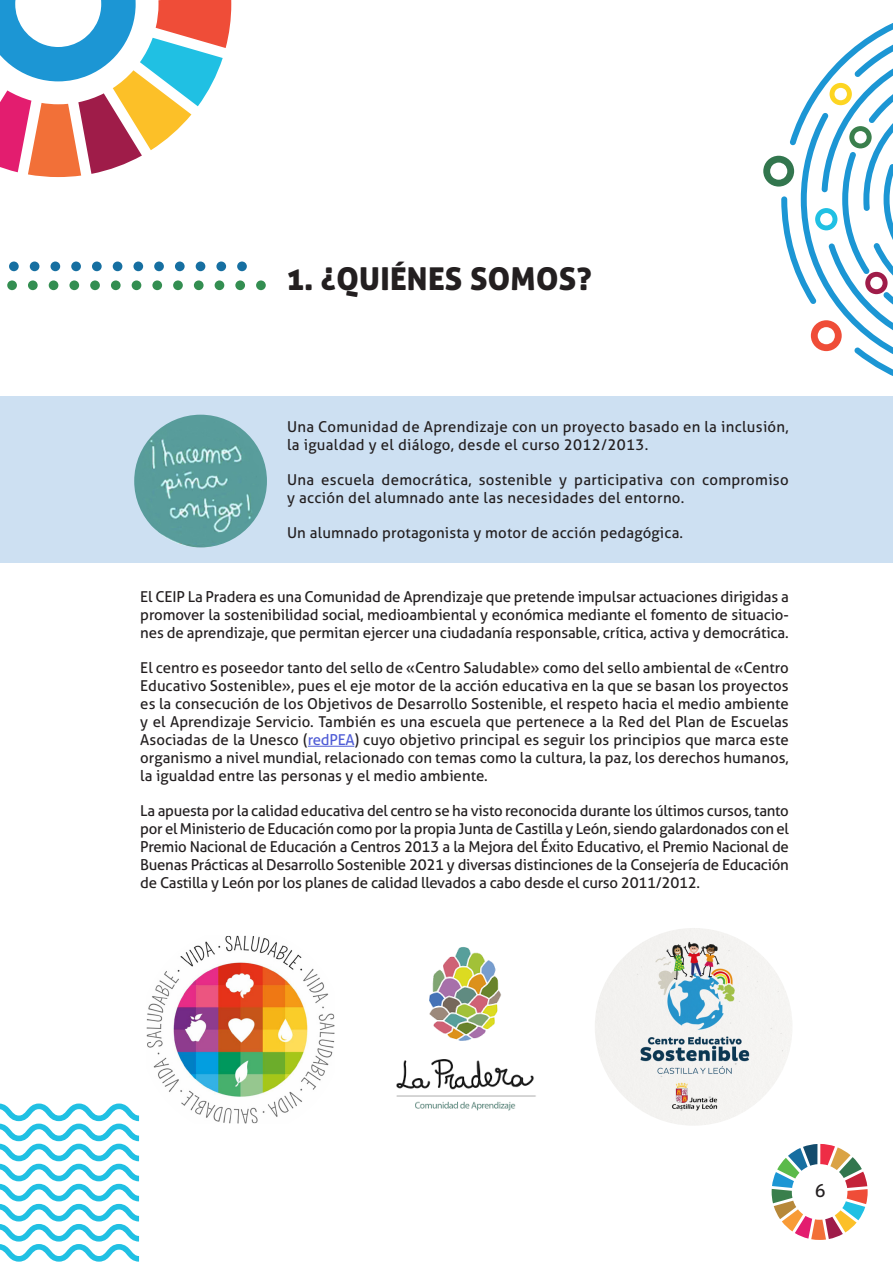
<style>
.page{position:relative;width:893px;height:1263px;background:#fff}
.page>*{position:absolute;margin:0;border:0;box-sizing:border-box;transform-origin:0 0}
.H1_numerado{font:31.5px "Aller Display";letter-spacing:.01em;color:#231f20}
.t1{font:18px "Aller";color:#231f20}
.t2{font:15px/18px "Aller";letter-spacing:.01em;color:#231f20;text-align:justify}
.s1{color:#4f5cd6}
</style>
<div class="page">
<svg style="left:0;top:0;width:231px;height:177px"></svg>
<svg style="left:772px;top:1144px;width:96px;height:96px"></svg>
<svg style="left:763px;top:23px;width:130px;height:353px"></svg>
<svg style="left:0;top:1103px;width:139px;height:158px"></svg>
<div style="left:7px;top:280px;width:10px;height:10px;background:#338e51;border-radius:50%"></div>
<div style="left:28px;top:280px;width:10px;height:10px;background:#338e51;border-radius:50%"></div>
<div style="left:49px;top:280px;width:9px;height:10px;background:#338e51;border-radius:50%"></div>
<div style="left:69px;top:280px;width:10px;height:10px;background:#338e51;border-radius:50%"></div>
<div style="left:90px;top:280px;width:10px;height:10px;background:#338e51;border-radius:50%"></div>
<div style="left:111px;top:280px;width:10px;height:10px;background:#338e51;border-radius:50%"></div>
<div style="left:132px;top:280px;width:9px;height:10px;background:#338e51;border-radius:50%"></div>
<div style="left:152px;top:280px;width:10px;height:10px;background:#338e51;border-radius:50%"></div>
<div style="left:173px;top:280px;width:10px;height:10px;background:#338e51;border-radius:50%"></div>
<div style="left:194px;top:280px;width:10px;height:10px;background:#338e51;border-radius:50%"></div>
<div style="left:215px;top:280px;width:9px;height:10px;background:#338e51;border-radius:50%"></div>
<div style="left:235px;top:280px;width:10px;height:10px;background:#338e51;border-radius:50%"></div>
<div style="left:256px;top:280px;width:10px;height:10px;background:#338e51;border-radius:50%"></div>
<div style="left:9px;top:261px;width:10px;height:10px;background:#166fa1;border-radius:50%"></div>
<div style="left:30px;top:261px;width:9px;height:10px;background:#166fa1;border-radius:50%"></div>
<div style="left:51px;top:261px;width:9px;height:10px;background:#166fa1;border-radius:50%"></div>
<div style="left:71px;top:261px;width:10px;height:10px;background:#166fa1;border-radius:50%"></div>
<div style="left:92px;top:261px;width:10px;height:10px;background:#166fa1;border-radius:50%"></div>
<div style="left:113px;top:261px;width:9px;height:10px;background:#166fa1;border-radius:50%"></div>
<div style="left:133px;top:261px;width:10px;height:10px;background:#166fa1;border-radius:50%"></div>
<div style="left:154px;top:261px;width:10px;height:10px;background:#166fa1;border-radius:50%"></div>
<div style="left:175px;top:261px;width:10px;height:10px;background:#166fa1;border-radius:50%"></div>
<div style="left:196px;top:261px;width:9px;height:10px;background:#166fa1;border-radius:50%"></div>
<div style="left:216px;top:261px;width:10px;height:10px;background:#166fa1;border-radius:50%"></div>
<div style="left:237px;top:261px;width:10px;height:10px;background:#166fa1;border-radius:50%"></div>
<div style="left:0;top:396px;width:893px;height:166px;background:#cde0f2"></div>
<img style="left:134px;top:415px;width:133px;height:132px;border-radius:66px">
<hr style="left:308px;top:746px;width:46px;height:1px;background:#4f5cd6">
<img style="left:396px;top:947px;width:140px;height:164px">
<img style="left:147px;top:936px;width:187px;height:187px">
<img style="left:595px;top:928px;width:197px;height:198px;border-radius:99px">
<h1 class="H1_numerado" style="left:287px;top:259px;width:306px">1. ¿QUIÉNES SOMOS?</h1>
<p class="t2" style="left:287px;top:418px;width:503px">Una Comunidad de Aprendizaje con un proyecto basado en la inclusión, la igualdad y el diálogo, desde el curso 2012/2013.</p>
<p class="t2" style="left:287px;top:471px;width:503px">Una escuela democrática, sostenible y participativa con compromiso y acción del alumnado ante las necesidades del entorno.</p>
<p class="t2" style="left:287px;top:524px;width:398px">Un alumnado protagonista y motor de acción pedagógica.</p>
<p class="t2" style="left:140px;top:588px;width:650px">El CEIP La Pradera es una Comunidad de Aprendizaje que pretende impulsar actuaciones dirigidas a promover la sostenibilidad social, medioambiental y económica mediante el fomento de situacio&shy;nes de aprendizaje, que permitan ejercer una ciudadanía responsable, crítica, activa y democrática.</p>
<p class="t2" style="left:140px;top:659px;width:650px">El centro es poseedor tanto del sello de «Centro Saludable» como del sello ambiental de «Centro Educativo Sostenible», pues el eje motor de la acción educativa en la que se basan los proyectos es la consecución de los Objetivos de Desarrollo Sostenible, el respeto hacia el medio ambiente y el Aprendizaje Servicio. También es una escuela que pertenece a la Red del Plan de Escuelas Asociadas de la Unesco (<span class="s1">redPEA</span>) cuyo objetivo principal es seguir los principios que marca este organismo a nivel mundial, relacionado con temas como la cultura, la paz, los derechos humanos, la igualdad entre las personas y el medio ambiente.</p>
<p class="t2" style="left:140px;top:802px;width:650px">La apuesta por la calidad educativa del centro se ha visto reconocida durante los últimos cursos, tanto por el Ministerio de Educación como por la propia Junta de Castilla y León, siendo galardonados con el Premio Nacional de Educación a Centros 2013 a la Mejora del Éxito Educativo, el Premio Nacional de Buenas Prácticas al Desarrollo Sostenible 2021 y diversas distinciones de la Consejería de Educación de Castilla y León por los planes de calidad llevados a cabo desde el curso 2011/2012.</p>
<p class="t1" style="left:815px;top:1180px;width:12px">6</p>
</div>
